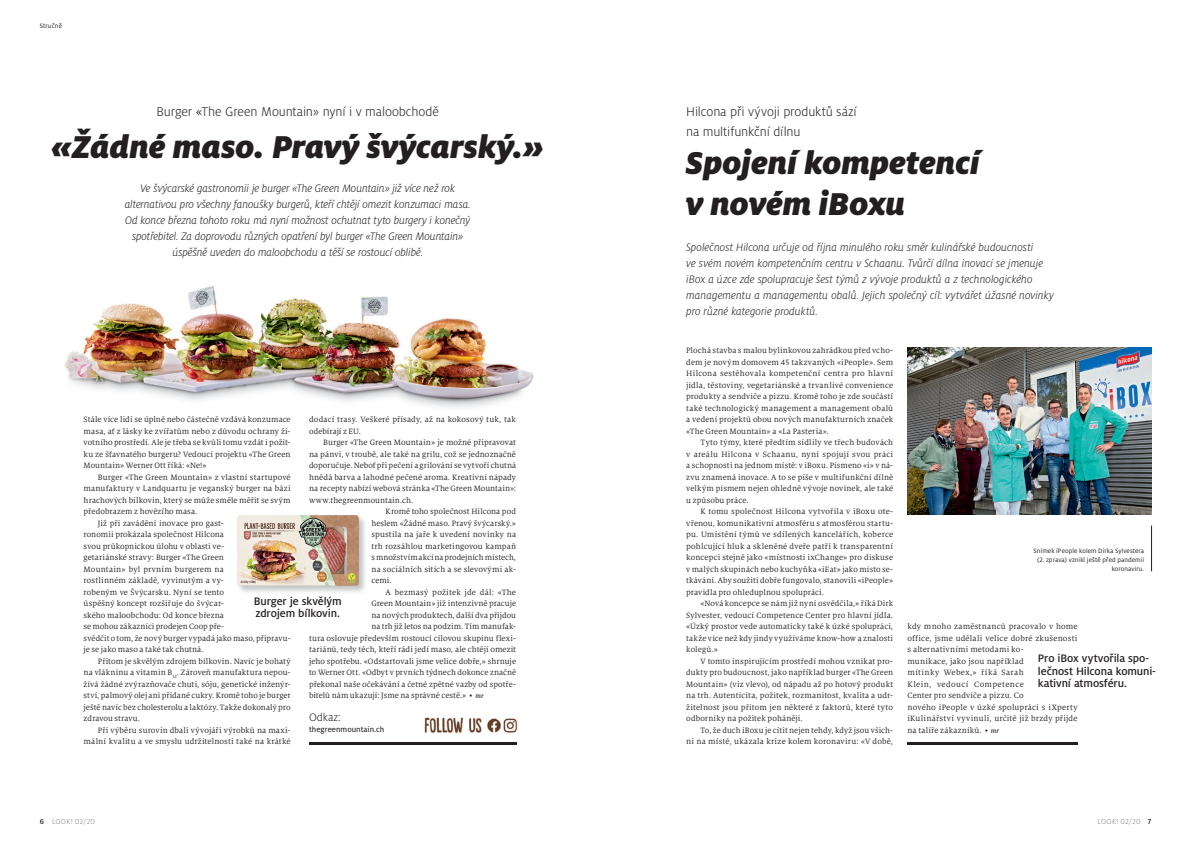
<style>
.page{position:relative;width:1191px;height:842px;background:#fff}
.page>*{position:absolute;margin:0;border:0;box-sizing:border-box;transform-origin:0 0}
.t1{font:italic 900 35px/41px "Milo Pro";letter-spacing:-.005em;color:#231f20}
.t2{font:300 14px/20px "Milo Pro";letter-spacing:-.01em;color:#231f20}
.t3{font:italic 300 12px/16px "Milo Pro";letter-spacing:-.005em;color:#231f20;text-align:center}
.t4{font:500 12px/12.5px "Milo Pro";letter-spacing:-.01em;color:#231f20}
.t5{font:300 12px "Milo Pro";letter-spacing:.005em;color:#231f20}
.t6{font:8.5px/11.5px "Milo Serif Pro";letter-spacing:.01em;color:#231f20;text-align:justify}
.t7{font:8.5px "Milo Serif Pro";letter-spacing:.03em;color:#231f20}
.t8{font:8.5px "Milo Pro Text";color:#231f20}
.t9{font:300 8px "Milo Pro";letter-spacing:.025em;color:#808285}
.t10{font:7px/9px "Milo Pro";letter-spacing:.01em;color:#231f20;text-align:right}
.s1{font-family:"Milo Serif Pro";font-weight:400}
.s2{font-weight:500;font-style:italic;font-size:7px}
.s3{font-weight:500;color:#231f20}
</style>
<div class="page">
<img style="left:241px;top:519px;width:124px;height:73px">
<img style="left:237px;top:515px;width:126px;height:75px">
<img style="left:65px;top:286px;width:469px;height:122px">
<hr style="left:309px;top:743px;width:207px;height:2px;background:#231f20">
<img style="left:424px;top:717px;width:94px;height:16px">
<img style="left:907px;top:348px;width:244px;height:166px">
<hr style="left:907px;top:742px;width:170px;height:2px;background:#231f20">
<hr style="left:1151px;top:526px;width:1px;height:45px;background:#231f20">
<p class="t10" style="left:40px;top:22px;width:24px">Stručně</p>
<h2 class="t2" style="left:156px;top:102px;width:284px">Burger <span class="s1">«</span>The Green Mountain» nyní i v maloobchodě</h2>
<h1 class="t1" style="left:52px;top:126px;width:494px">«Žádné maso. Pravý švýcarský.»</h1>
<p class="t3" style="left:125px;top:181px;width:347px">Ve švýcarské gastronomii je burger «The Green Mountain» již více než rok alternativou pro všechny fanoušky burgerů, kteří chtějí omezit konzumaci masa.<br>Od konce března tohoto roku má nyní možnost ochutnat tyto burgery i konečný spotřebitel. Za doprovodu různých opatření byl burger «The Green Mountain» úspěšně uveden do maloobchodu a těší se rostoucí oblibě.</p>
<p class="t6" style="left:84px;top:414px;width:208px">Stále více lidí se úplně nebo částečně vzdává konzumace masa, ať z lásky ke zvířatům nebo z důvodu ochrany ži&shy;votního prostředí. Ale je třeba se kvůli tomu vzdát i požit&shy;ku ze šťavnatého burgeru? Vedoucí projektu «The Green Mountain» Werner Ott říká: «Ne!»</p>
<p class="t6" style="left:98px;top:471px;width:194px">Burger «The Green Mountain» z vlastní startupové</p>
<p class="t6" style="left:84px;top:483px;width:208px">manufaktury v Landquartu je veganský burger na bázi</p>
<p class="t6" style="left:84px;top:494px;width:208px">hrachových bílkovin, který se může směle měřit se svým</p>
<p class="t6" style="left:84px;top:506px;width:115px">předobrazem z hovězího masa.</p>
<p class="t6" style="left:98px;top:517px;width:128px">Již při zavádění inovace pro gast-</p>
<p class="t6" style="left:84px;top:529px;width:142px">ronomii prokázala společnost Hilcona</p>
<p class="t6" style="left:84px;top:540px;width:142px">svou průkopnickou úlohu v oblasti ve-</p>
<p class="t6" style="left:84px;top:552px;width:142px">getariánské stravy: Burger «The Green</p>
<p class="t6" style="left:84px;top:563px;width:142px">Mountain» byl prvním burgerem na</p>
<p class="t6" style="left:84px;top:575px;width:142px">rostlinném základě, vyvinutým a vy-</p>
<p class="t6" style="left:84px;top:586px;width:142px">robeným ve Švýcarsku. Nyní se tento</p>
<p class="t6" style="left:84px;top:598px;width:142px">úspěšný koncept rozšiřuje do švýcar-</p>
<p class="t6" style="left:84px;top:609px;width:142px">ského maloobchodu: Od konce března</p>
<p class="t6" style="left:84px;top:621px;width:142px">se mohou zákazníci prodejen Coop pře-</p>
<p class="t6" style="left:84px;top:632px;width:208px">svědčit o tom, že nový burger vypadá jako maso, připravu-</p>
<p class="t6" style="left:84px;top:644px;width:121px">je se jako maso a také tak chutná.</p>
<p class="t6" style="left:98px;top:655px;width:194px">Přitom je skvělým zdrojem bílkovin. Navíc je bohatý</p>
<p class="t6" style="left:84px;top:667px;width:208px">na vlákninu a vitamin B<sub>12</sub>. Zároveň manufaktura nepou-</p>
<p class="t6" style="left:84px;top:678px;width:208px">žívá žádné zvýrazňovače chuti, sóju, genetické inženýr-</p>
<p class="t6" style="left:84px;top:690px;width:208px">ství, palmový olej ani přidané cukry. Kromě toho je burger</p>
<p class="t6" style="left:84px;top:701px;width:208px">ještě navíc bez cholesterolu a laktózy. Takže dokonalý pro</p>
<p class="t6" style="left:84px;top:713px;width:58px">zdravou stravu.</p>
<p class="t6" style="left:98px;top:724px;width:194px">Při výběru surovin dbali vývojáři výrobků na maxi-</p>
<p class="t6" style="left:84px;top:736px;width:208px">mální kvalitu a ve smyslu udržitelnosti také na krátké</p>
<p class="t6" style="left:309px;top:414px;width:208px">dodací trasy. Veškeré přísady, až na kokosový tuk, tak odebírají z EU.</p>
<p class="t6" style="left:323px;top:437px;width:194px">Burger «The Green Mountain» je možné připravovat</p>
<p class="t6" style="left:309px;top:448px;width:208px">na pánvi, v troubě, ale také na grilu, což se jednoznačně</p>
<p class="t6" style="left:309px;top:460px;width:208px">doporučuje. Neboť při pečení a grilování se vytvoří chutná</p>
<p class="t6" style="left:309px;top:471px;width:208px">hnědá barva a lahodné pečené aroma. Kreativní nápady</p>
<p class="t6" style="left:309px;top:483px;width:208px">na recepty nabízí webová stránka «The Green Mountain»:</p>
<p class="t6" style="left:309px;top:494px;width:106px">www.thegreenmountain.ch.</p>
<p class="t6" style="left:386px;top:506px;width:132px">Kromě toho společnost Hilcona pod</p>
<p class="t6" style="left:371px;top:517px;width:146px">heslem «Žádné maso. Pravý švýcarský.»</p>
<p class="t6" style="left:371px;top:529px;width:146px">spustila na jaře k uvedení novinky na</p>
<p class="t6" style="left:371px;top:540px;width:146px">trh rozsáhlou marketingovou kampaň</p>
<p class="t6" style="left:371px;top:552px;width:146px">s množstvím akcí na prodejních místech,</p>
<p class="t6" style="left:371px;top:563px;width:146px">na sociálních sítích a se slevovými ak-</p>
<p class="t6" style="left:371px;top:575px;width:22px">cemi.</p>
<p class="t7" style="left:386px;top:587px;width:132px">A bezmasý požitek jde dál: «The</p>
<p class="t6" style="left:371px;top:598px;width:146px">Green Mountain» již intenzivně pracuje</p>
<p class="t6" style="left:371px;top:609px;width:146px">na nových produktech, další dva přijdou</p>
<p class="t6" style="left:371px;top:621px;width:146px">na trh již letos na podzim. Tím manufak-</p>
<p class="t6" style="left:309px;top:632px;width:208px">tura oslovuje především rostoucí cílovou skupinu flexi-</p>
<p class="t6" style="left:309px;top:644px;width:208px">tariánů, tedy těch, kteří rádi jedí maso, ale chtějí omezit</p>
<p class="t6" style="left:309px;top:655px;width:208px">jeho spotřebu. «Odstartovali jsme velice dobře,» shrnuje</p>
<p class="t6" style="left:309px;top:667px;width:208px">to Werner Ott. «Odbyt v prvních týdnech dokonce značně</p>
<p class="t6" style="left:309px;top:678px;width:208px">překonal naše očekávání a četné zpětné vazby od spotře-</p>
<p class="t6" style="left:309px;top:690px;width:176px">bitelů nám ukazují: Jsme na správné cestě.» • <span class="s2">mr</span></p>
<h3 class="t5" style="left:309px;top:711px;width:33px">Odkaz:</h3>
<p class="t8" style="left:309px;top:725px;width:77px">thegreenmountain.ch</p>
<h3 class="t4" style="left:254px;top:595px;width:90px">Burger je skvělým zdrojem bílkovin.</h3>
<p class="t9" style="left:40px;top:817px;width:57px"><span class="s3">6</span> LOOK! 02/20</p>
<h2 class="t2" style="left:686px;top:102px;width:172px">Hilcona při vývoji produktů sází na multifunkční dílnu</h2>
<h1 class="t1" style="left:686px;top:142px;width:295px">Spojení kompetencí v novém iBoxu</h1>
<p class="t3" style="left:686px;top:240px;width:369px;text-align:left">Společnost Hilcona určuje od října minulého roku směr kulinářské budoucnosti<br>ve svém novém kompetenčním centru v Schaanu. Tvůrčí dílna inovací se jmenuje iBox a úzce zde spolupracuje šest týmů z vývoje produktů a z technologického managementu a managementu obalů. Jejich společný cíl: vytvářet úžasné novinky pro různé kategorie produktů.</p>
<p class="t6" style="left:686px;top:345px;width:208px">Plochá stavba s malou bylinkovou zahrádkou před vcho&shy;dem je novým domovem 45 takzvaných «iPeople». Sem Hilcona sestěhovala kompetenční centra pro hlavní jídla, těstoviny, vegetariánské a trvanlivé convenience produkty a sendviče a pizzu. Kromě toho je zde součástí také technologický management a management obalů a vedení projektů obou nových manufakturních značek «The Green Mountain» a «La Pasteria».</p>
<p class="t6" style="left:686px;top:437px;width:208px;text-indent:14px">Tyto týmy, které předtím sídlily ve třech budovách v areálu Hilcona v Schaanu, nyní spojují svou práci a schopnosti na jednom místě: v iBoxu. Písmeno «i» v ná&shy;zvu znamená inovace. A to se píše v multifunkční dílně velkým písmem nejen ohledně vývoje novinek, ale také u způsobu práce.</p>
<p class="t6" style="left:686px;top:506px;width:208px;text-indent:14px">K tomu společnost Hilcona vytvořila v iBoxu ote&shy;vřenou, komunikativní atmosféru s atmosférou startu&shy;pu. Umístění týmů ve sdílených kancelářích, koberce pohlcující hluk a skleněné dveře patří k transparentní koncepci stejně jako «místnosti ixChange» pro diskuse v malých skupinách nebo kuchyňka «iEat» jako místo se&shy;tkávání. Aby soužití dobře fungovalo, stanovili «iPeople» pravidla pro ohleduplnou spolupráci.</p>
<p class="t6" style="left:686px;top:598px;width:208px;text-indent:14px">«Nová koncepce se nám již nyní osvědčila,» říká Dirk Sylvester, vedoucí Competence Center pro hlavní jídla. «Úzký prostor vede automaticky také k úzké spolupráci, takže více než kdy jindy využíváme know-how a znalosti kolegů.»</p>
<p class="t6" style="left:686px;top:655px;width:208px;text-indent:14px">V tomto inspirujícím prostředí mohou vznikat pro&shy;dukty pro budoucnost, jako například burger «The Green Mountain» (viz vlevo), od nápadu až po hotový produkt na trh. Autenticita, požitek, rozmanitost, kvalita a udr&shy;žitelnost jsou přitom jen některé z faktorů, které tyto odborníky na požitek pohánějí.</p>
<p class="t6" style="left:686px;top:724px;width:208px;text-align:right">To, že duch iBoxu je cítit nejen tehdy, když jsou všich-<br>ni na místě, ukázala krize kolem koronaviru: «V době,</p>
<p class="t10" style="left:1033px;top:546px;width:112px">Snímek iPeople kolem Dirka Sylvestera (2. zprava) vznikl ještě před pandemií koronaviru.</p>
<p class="t6" style="left:907px;top:621px;width:172px;text-align:left">kdy mnoho zaměstnanců pracovalo v home office, jsme udělali velice dobré zkušenosti s alternativními metodami ko-<br>munikace, jako jsou například<br>mítinky Webex,» říká Sarah<br>Klein, vedoucí Competence<br>Center pro sendviče a pizzu. Co<br>nového iPeople v úzké spolupráci s iXperty iKulinářství vyvinuli, určitě již brzdy přijde na talíře zákazníků. • <span class="s2">mr</span></p>
<h3 class="t4" style="left:1038px;top:652px;width:120px">Pro iBox vytvořila spo&shy;lečnost Hilcona komuni&shy;kativní atmosféru.</h3>
<p class="t9" style="left:1097px;top:817px;width:55px">LOOK! 02/20 <span class="s3">7</span></p>
</div>
